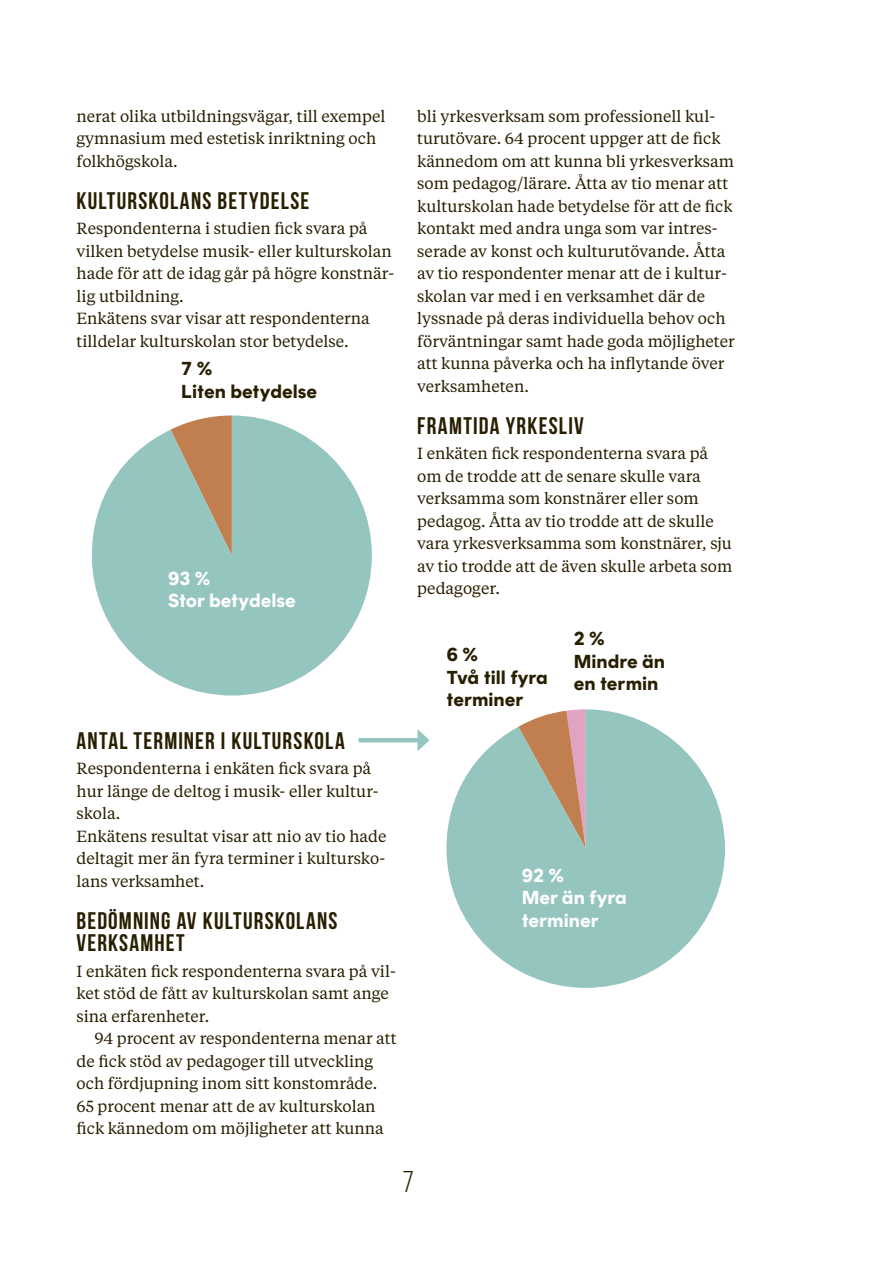
<style>
.page{position:relative;width:893px;height:1263px;background:#fff}
.page>*{position:absolute;margin:0;border:0;box-sizing:border-box;transform-origin:0 0}
.t1{font:30px "Bebas Neue";color:#281f00}
.t2{font:700 24px/22.5px "Bebas Neue";letter-spacing:.05em;color:#281f00}
.t3{font:800 18.75px/22.5px "Rund Text";color:#281f00}
.t4{font:800 18.75px/22.5px "Rund Text";color:#fff}
.t5{font:16.05px/22.5px "Tiempos Text";color:#281f00}
</style>
<div class="page">
<svg style="left:92px;top:415px;width:280px;height:280px;fill:#95c5bf"></svg>
<svg style="left:446px;top:709px;width:279px;height:279px;fill:#95c5bf"></svg>
<hr style="left:359px;top:738px;width:63px;height:4px;background:#95c5bf">
<svg style="left:418px;top:729px;width:11px;height:22px"></svg>
<p class="t5" style="left:77px;top:104px;width:310px">nerat olika utbildningsvägar, till exempel gymnasium med estetisk inriktning och folkhögskola.</p>
<h2 class="t2" style="left:77px;top:189px;width:234px">KULTURSKOLANS BETYDELSE</h2>
<p class="t5" style="left:77px;top:216px;width:319px">Respondenterna i studien fick svara på vilken betydelse musik- eller kulturskolan hade för att de idag går på högre konstnär&shy;lig utbildning.<br>Enkätens svar visar att respondenterna tilldelar kulturskolan stor betydelse.</p>
<p class="t3" style="left:181px;top:358px;width:137px">7 %<br>Liten betydelse</p>
<p class="t4" style="left:168px;top:567px;width:129px">93 %<br>Stor betydelse</p>
<h2 class="t2" style="left:77px;top:729px;width:270px">ANTAL TERMINER I KULTURSKOLA</h2>
<p class="t5" style="left:77px;top:756px;width:311px">Respondenterna i enkäten fick svara på hur länge de deltog i musik- eller kultur&shy;skola.<br>Enkätens resultat visar att nio av tio hade deltagit mer än fyra terminer i kultursko&shy;lans verksamhet.</p>
<h2 class="t2" style="left:77px;top:909px;width:263px">BEDÖMNING AV KULTURSKOLANS<br>VERKSAMHET</h2>
<p class="t5" style="left:77px;top:959px;width:321px">I enkäten fick respondenterna svara på vil&shy;ket stöd de fått av kulturskolan samt ange sina erfarenheter.</p>
<p class="t5" style="left:77px;top:1026px;width:322px;text-indent:18px">94 procent av respondenterna menar att de fick stöd av pedagoger till utveckling och fördjupning inom sitt konstområde.<br>65 procent menar att de av kulturskolan fick kännedom om möjligheter att kunna</p>
<p class="t5" style="left:417px;top:104px;width:319px">bli yrkesverksam som professionell kul&shy;turutövare. 64 procent uppger att de fick kännedom om att kunna bli yrkesverksam som pedagog/lärare. Åtta av tio menar att kulturskolan hade betydelse för att de fick kontakt med andra unga som var intres&shy;serade av konst och kulturutövande. Åtta av tio respondenter menar att de i kultur&shy;skolan var med i en verksamhet där de lyssnade på deras individuella behov och förväntningar samt hade goda möjligheter att kunna påverka och ha inflytande över verksamheten.</p>
<h2 class="t2" style="left:417px;top:414px;width:168px">FRAMTIDA YRKESLIV</h2>
<p class="t5" style="left:417px;top:441px;width:317px">I enkäten fick respondenterna svara på om de trodde att de senare skulle vara verksamma som konstnärer eller som pedagog. Åtta av tio trodde att de skulle vara yrkesverksamma som konstnärer, sju av tio trodde att de även skulle arbeta som pedagoger.</p>
<p class="t3" style="left:446px;top:644px;width:103px">6 %<br>Två till fyra terminer</p>
<p class="t3" style="left:574px;top:628px;width:93px">2 %<br>Mindre än en termin</p>
<p class="t4" style="left:522px;top:864px;width:107px">92 %<br>Mer än fyra terminer</p>
<h1 class="t1" style="left:403px;top:1166px;width:13px">7</h1>
</div>
